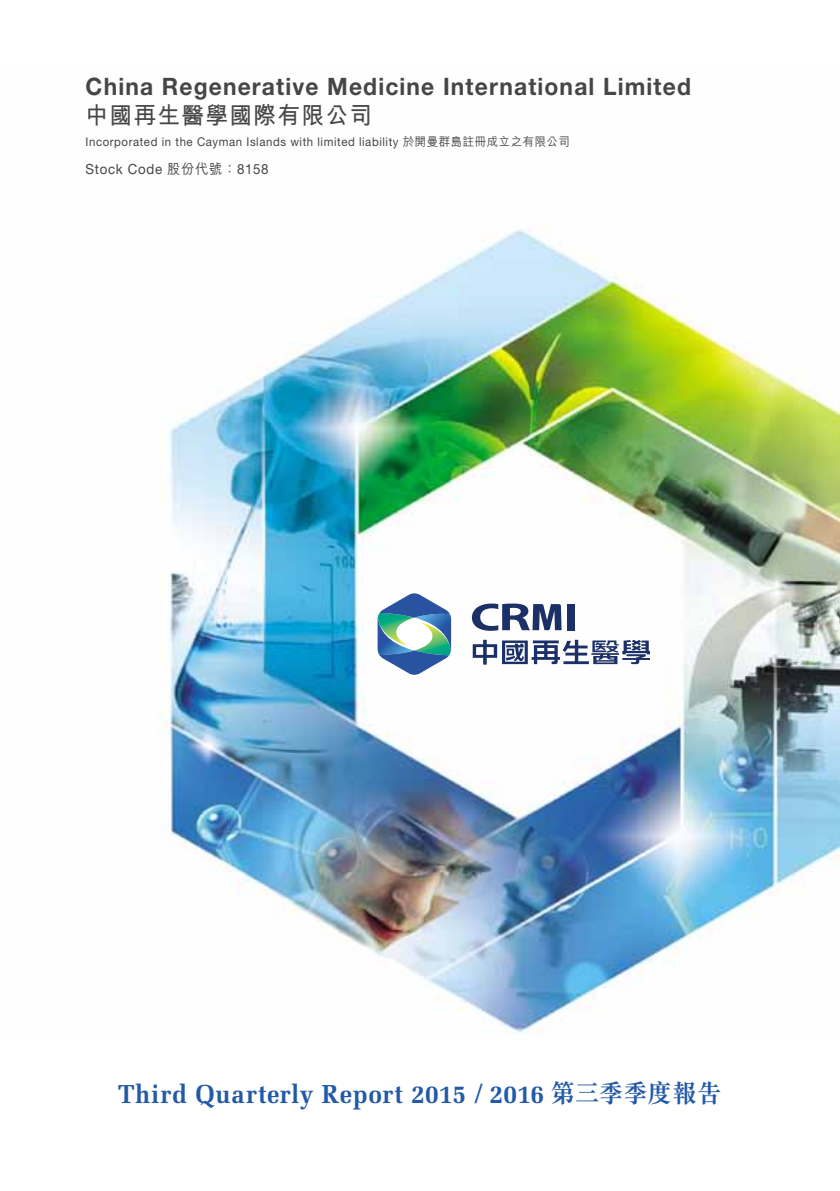
<style>
.page{position:relative;width:840px;height:1191px;background:#fff}
.page>*{position:absolute;margin:0;border:0;box-sizing:border-box;transform-origin:0 0}
.t1{font:700 26px "Melior LT Std";letter-spacing:.02em;color:#235aa7;scale:.95 1}
.t2{font:700 24px "Helvetica Neue LT Std";letter-spacing:.05em;color:#464646;scale:.95 1}
.t3{font:700 24px "M Hei HK";letter-spacing:.05em;color:#464646;scale:.95 1}
.t4{font:14px "Helvetica Neue LT Std";letter-spacing:.05em;color:#464646;scale:.95 1}
.t5{font:12px "Helvetica Neue LT Std";letter-spacing:.05em;color:#464646;scale:.95 1}
.s1{font-family:"M Hei HK";font-weight:500}
.s2{font-family:"M Sung HK"}
</style>
<div class="page">
<img style="left:159px;top:229px;width:680px;height:804px">
<svg style="left:377px;top:593px;width:74px;height:82px"></svg>
<svg style="left:472px;top:640px;width:177px;height:24px"></svg>
<svg style="left:471px;top:603px;width:90px;height:28px"></svg>
<div style="left:567px;top:604px;width:7px;height:26px;background:#1b3067"></div>
<h2 class="t2" style="left:86px;top:72px;width:638px">China Regenerative Medicine International Limited</h2>
<h2 class="t3" style="left:86px;top:97px;width:303px">中國再生醫學國際有限公司</h2>
<p class="t5" style="left:86px;top:134px;width:511px">Incorporated in the Cayman Islands with limited liability <span class="s1">於開曼群島註冊成立之有限公司</span></p>
<p class="t4" style="left:86px;top:161px;width:194px">Stock Code <span class="s1">股份代號：</span>8158</p>
<h1 class="t1" style="left:118px;top:1078px;width:636px">Third Quarterly Report 2015 / 2016 <span class="s2">第三季季度報告</span></h1>
</div>
